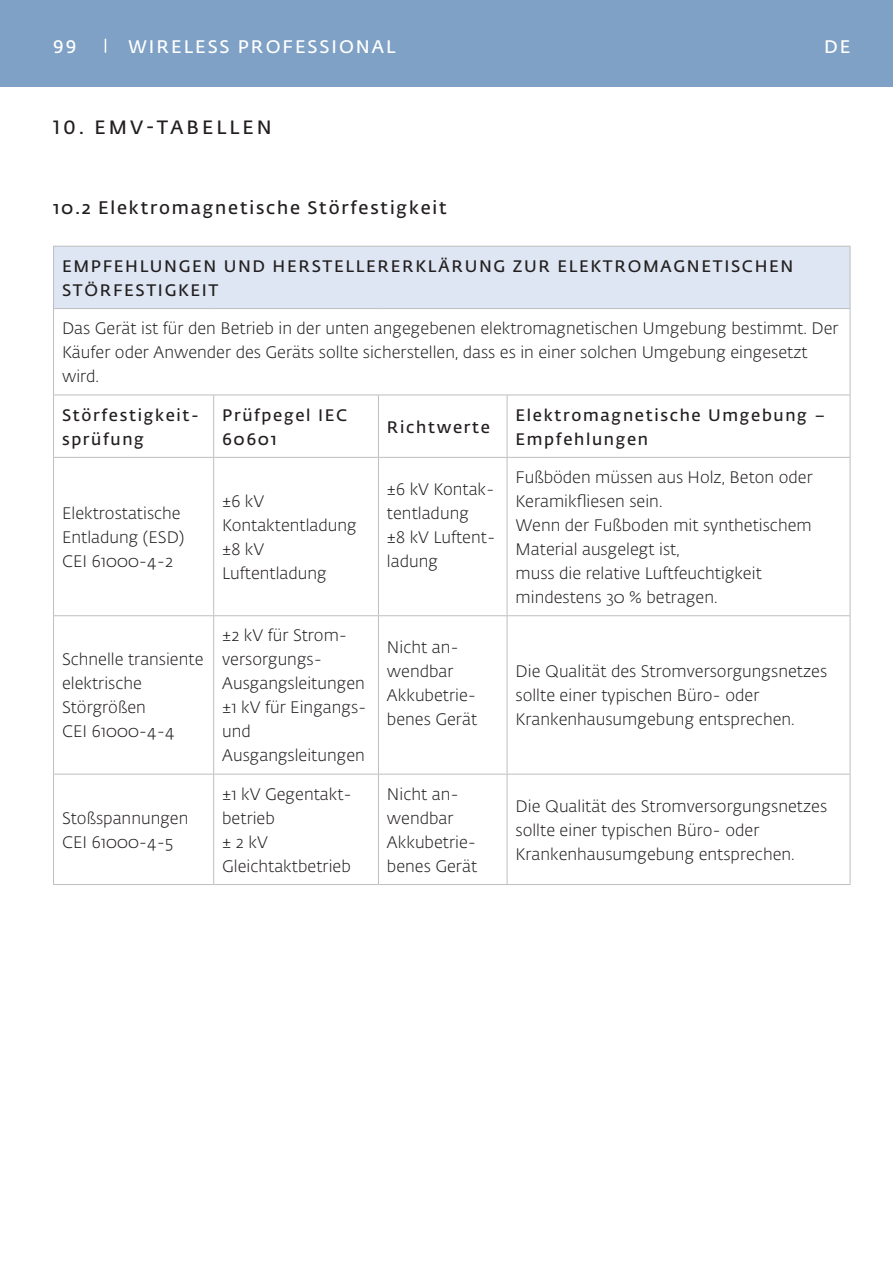
<style>
.page{position:relative;width:893px;height:1263px;background:#fff}
.page>*{position:absolute;margin:0;border:0;box-sizing:border-box;transform-origin:0 0}
.t1{font:600 19.05px "Fedra Sans Alt Pro";letter-spacing:.16em;color:#231f20}
.Subtitle{font:600 18px "Fedra Sans Alt Pro";letter-spacing:.1em;color:#231f20}
.t2{font:600 18px "Fedra Sans Alt Pro";letter-spacing:.11em;color:#fff}
.Basic_Body{font:300 16.5px/24px "Fedra Sans Alt Pro";color:#231f20}
.Table_header_text{font:600 16.5px/24px "Fedra Sans Alt Pro";letter-spacing:.1em;color:#231f20}
</style>
<div class="page">
<div style="left:0;top:0;width:893px;height:87px;background:#7fa1c5"></div>
<svg style="left:105px;top:39px;width:1px;height:14px"></svg>
<div style="left:54px;top:246px;width:796px;height:63px;background:#dde6f2"></div>
<svg style="left:54px;top:309px;width:796px;height:575px"></svg>
<hr style="left:53px;top:395px;width:161px;height:1px;background:#bcbec0">
<hr style="left:214px;top:395px;width:164px;height:1px;background:#bcbec0">
<hr style="left:213px;top:395px;width:1px;height:62px;background:#bcbec0">
<hr style="left:378px;top:395px;width:129px;height:1px;background:#bcbec0">
<hr style="left:378px;top:395px;width:1px;height:62px;background:#bcbec0">
<hr style="left:507px;top:395px;width:343px;height:1px;background:#bcbec0">
<hr style="left:507px;top:395px;width:1px;height:62px;background:#bcbec0">
<hr style="left:53px;top:457px;width:161px;height:1px;background:#bcbec0">
<hr style="left:214px;top:457px;width:164px;height:1px;background:#bcbec0">
<hr style="left:213px;top:458px;width:1px;height:157px;background:#bcbec0">
<hr style="left:378px;top:457px;width:129px;height:1px;background:#bcbec0">
<hr style="left:378px;top:458px;width:1px;height:157px;background:#bcbec0">
<hr style="left:507px;top:457px;width:343px;height:1px;background:#bcbec0">
<hr style="left:507px;top:458px;width:1px;height:157px;background:#bcbec0">
<hr style="left:53px;top:615px;width:161px;height:1px;background:#bcbec0">
<hr style="left:214px;top:615px;width:164px;height:1px;background:#bcbec0">
<hr style="left:213px;top:616px;width:1px;height:158px;background:#bcbec0">
<hr style="left:378px;top:615px;width:129px;height:1px;background:#bcbec0">
<hr style="left:378px;top:616px;width:1px;height:158px;background:#bcbec0">
<hr style="left:507px;top:615px;width:343px;height:1px;background:#bcbec0">
<hr style="left:507px;top:616px;width:1px;height:158px;background:#bcbec0">
<hr style="left:53px;top:774px;width:161px;height:1px;background:#bcbec0">
<hr style="left:214px;top:774px;width:164px;height:1px;background:#bcbec0">
<hr style="left:213px;top:774px;width:1px;height:110px;background:#bcbec0">
<hr style="left:378px;top:774px;width:129px;height:1px;background:#bcbec0">
<hr style="left:378px;top:774px;width:1px;height:110px;background:#bcbec0">
<hr style="left:507px;top:774px;width:343px;height:1px;background:#bcbec0">
<hr style="left:507px;top:774px;width:1px;height:110px;background:#bcbec0">
<hr style="left:53px;top:884px;width:161px;height:1px;background:#bcbec0">
<hr style="left:214px;top:884px;width:164px;height:1px;background:#bcbec0">
<hr style="left:378px;top:884px;width:129px;height:1px;background:#bcbec0">
<hr style="left:507px;top:884px;width:343px;height:1px;background:#bcbec0">
<hr style="left:53px;top:246px;width:161px;height:1px;background:#bcbec0">
<hr style="left:53px;top:247px;width:1px;height:61px;background:#bcbec0">
<hr style="left:214px;top:246px;width:164px;height:1px;background:#bcbec0">
<hr style="left:378px;top:246px;width:129px;height:1px;background:#bcbec0">
<hr style="left:507px;top:246px;width:343px;height:1px;background:#bcbec0">
<hr style="left:850px;top:247px;width:1px;height:61px;background:#bcbec0">
<hr style="left:53px;top:308px;width:161px;height:1px;background:#bcbec0">
<hr style="left:214px;top:308px;width:164px;height:1px;background:#bcbec0">
<hr style="left:378px;top:308px;width:129px;height:1px;background:#bcbec0">
<hr style="left:507px;top:308px;width:343px;height:1px;background:#bcbec0">
<hr style="left:53px;top:309px;width:1px;height:86px;background:#bcbec0">
<hr style="left:850px;top:309px;width:1px;height:86px;background:#bcbec0">
<hr style="left:53px;top:395px;width:1px;height:62px;background:#bcbec0">
<hr style="left:850px;top:395px;width:1px;height:62px;background:#bcbec0">
<hr style="left:53px;top:458px;width:1px;height:157px;background:#bcbec0">
<hr style="left:850px;top:458px;width:1px;height:157px;background:#bcbec0">
<hr style="left:53px;top:616px;width:1px;height:158px;background:#bcbec0">
<hr style="left:850px;top:616px;width:1px;height:158px;background:#bcbec0">
<hr style="left:53px;top:774px;width:1px;height:110px;background:#bcbec0">
<hr style="left:850px;top:774px;width:1px;height:110px;background:#bcbec0">
<p class="t2" style="left:53px;top:33px;width:25px">99</p>
<p class="t2" style="left:128px;top:33px;width:269px">WIRELESS PROFESSIONAL</p>
<p class="t2" style="left:824px;top:34px;width:28px">DE</p>
<p class="t1" style="left:53px;top:113px;width:220px">10. E MV-Tabellen</p>
<p class="Subtitle" style="left:53px;top:194px;width:395px">10.2 Elektromagnetische Störfestigkeit</p>
<p class="Table_header_text" style="left:62px;top:253px;width:91px">EMPFEHLUNGEN</p>
<p class="Table_header_text" style="left:224px;top:253px;width:112px">UN D HERSTELLERER</p>
<p class="Table_header_text" style="left:415px;top:253px;width:50px">KLÄRUNG</p>
<p class="Table_header_text" style="left:513px;top:253px;width:14px">ZUR</p>
<p class="Table_header_text" style="left:557px;top:253px;width:11px">ELE</p>
<p class="Table_header_text" style="left:590px;top:253px;width:83px">KTROMAGNETI</p>
<p class="Table_header_text" style="left:731px;top:253px;width:50px">SCHEN</p>
<p class="Table_header_text" style="left:62px;top:277px;width:95px">STÖRFESTIG</p>
<p class="Table_header_text" style="left:178px;top:277px;width:23px">KEIT</p>
<p class="Basic_Body" style="left:62px;top:316px;width:778px">Das Gerät ist für den Betrieb in der unten angegebenen elektromagnetischen Umgebung bestimmt. Der<br>Käufer oder Anwender des Geräts sollte sicherstellen, dass es in einer solchen Umgebung eingesetzt wird.</p>
<p class="Table_header_text" style="left:62px;top:402px;width:139px">Störfestigkeit&shy;sprüfung</p>
<p class="Table_header_text" style="left:222px;top:402px;width:127px">Prüfpegel IEC<br>60601</p>
<p class="Table_header_text" style="left:516px;top:402px;width:311px">Elektromagnetische U mgebung –<br>Empfehlungen</p>
<p class="Table_header_text" style="left:387px;top:414px;width:105px">Richtwerte</p>
<p class="Basic_Body" style="left:62px;top:501px;width:124px">Elektrostatische<br>Entladung (ESD)</p>
<p class="Basic_Body" style="left:62px;top:549px;width:113px">CEI 61000-4-2</p>
<p class="Basic_Body" style="left:62px;top:647px;width:143px">Schnelle transiente elektrische<br>Störgrößen</p>
<p class="Basic_Body" style="left:62px;top:719px;width:114px">CEI 61000-4-4</p>
<p class="Basic_Body" style="left:62px;top:806px;width:128px">Stoßspannungen</p>
<p class="Basic_Body" style="left:62px;top:830px;width:113px">CEI 61000-4-5</p>
<p class="Basic_Body" style="left:222px;top:489px;width:136px">±6 kV<br>Kontaktentladung</p>
<p class="Basic_Body" style="left:222px;top:537px;width:106px">±8 kV<br>Luftentladung</p>
<p class="Basic_Body" style="left:222px;top:623px;width:127px">±2 kV für Strom-</p>
<p class="Basic_Body" style="left:222px;top:647px;width:101px">versorgungs-</p>
<p class="Basic_Body" style="left:222px;top:671px;width:144px">Ausgangsleitungen</p>
<p class="Basic_Body" style="left:222px;top:695px;width:146px">±1 kV für Eingangs&shy;und</p>
<p class="Basic_Body" style="left:222px;top:743px;width:144px">Ausgangsleitungen</p>
<p class="Basic_Body" style="left:222px;top:782px;width:131px">±1 kV Gegentakt-</p>
<p class="Basic_Body" style="left:222px;top:806px;width:54px">betrieb</p>
<p class="Basic_Body" style="left:222px;top:830px;width:130px">± 2 kV<br>Gleichtaktbetrieb</p>
<p class="Basic_Body" style="left:387px;top:477px;width:109px">±6 kV Kontak&shy;tentladung</p>
<p class="Basic_Body" style="left:387px;top:525px;width:110px">±8 kV Luftent&shy;ladung</p>
<p class="Basic_Body" style="left:387px;top:635px;width:73px">Nicht an&shy;wendbar</p>
<p class="Basic_Body" style="left:387px;top:683px;width:92px">Akkubetrie&shy;benes Gerät</p>
<p class="Basic_Body" style="left:387px;top:782px;width:73px">Nicht an&shy;wendbar</p>
<p class="Basic_Body" style="left:387px;top:830px;width:92px">Akkubetrie&shy;benes Gerät</p>
<p class="Basic_Body" style="left:516px;top:465px;width:299px">Fußböden müssen aus Holz, Beton oder<br>Keramikfliesen sein.</p>
<p class="Basic_Body" style="left:516px;top:513px;width:298px">Wenn der Fußboden mit synthetischem<br>Material ausgelegt ist,</p>
<p class="Basic_Body" style="left:516px;top:561px;width:248px">muss die relative Luftfeuchtigkeit mindestens 30 % betragen.</p>
<p class="Basic_Body" style="left:516px;top:659px;width:313px">Die Qualität des Stromversorgungsnetzes sollte einer typischen Büro- oder<br>Krankenhausumgebung entsprechen.</p>
<p class="Basic_Body" style="left:516px;top:794px;width:313px">Die Qualität des Stromversorgungsnetzes sollte einer typischen Büro- oder<br>Krankenhausumgebung entsprechen.</p>
</div>
